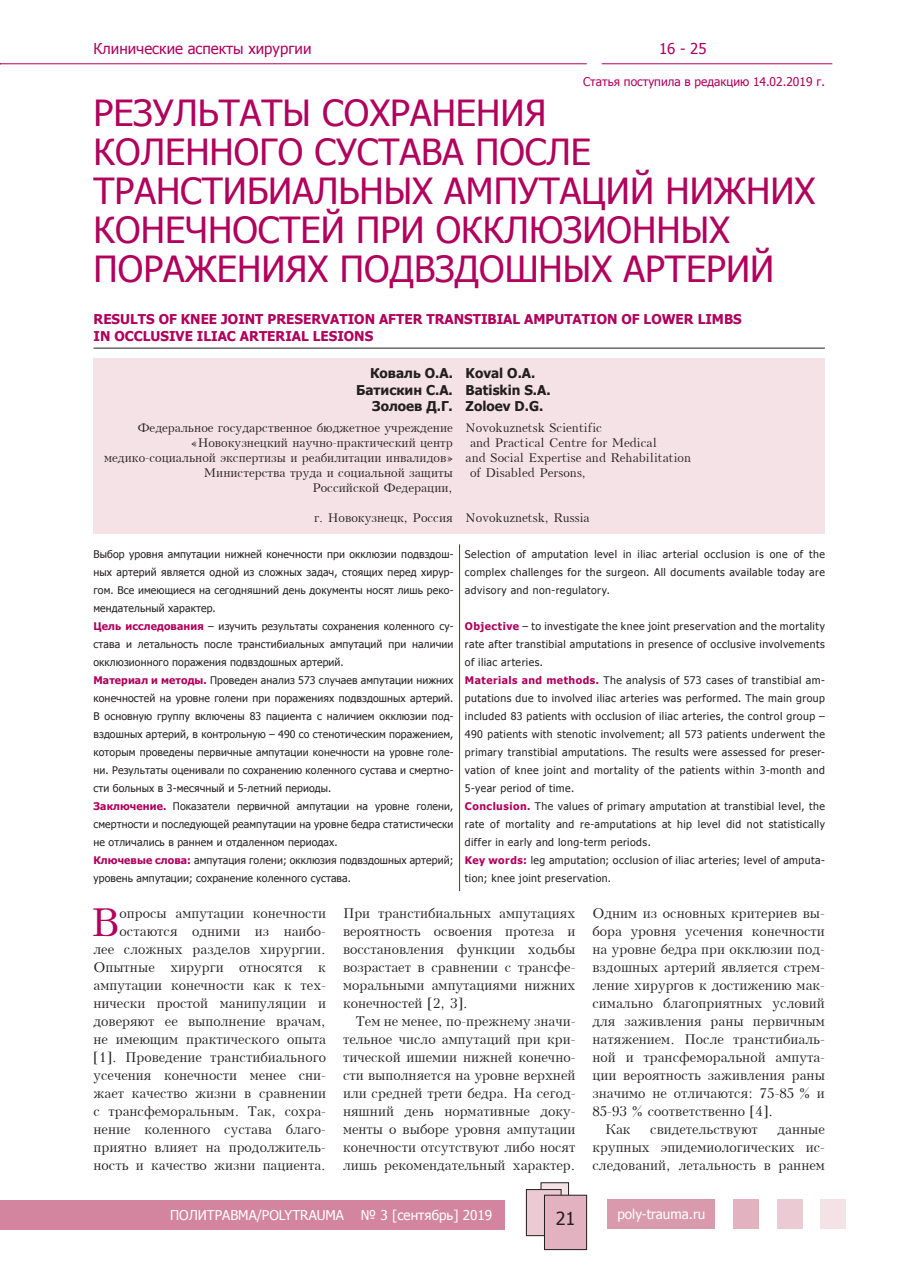
<style>
.page{position:relative;width:910px;height:1280px;background:#fff}
.page>*{position:absolute;margin:0;border:0;box-sizing:border-box;transform-origin:0 0}
.t1{font:38.4px "Kudrashov Plain";color:#b1015c}
.t2{font:36px/39px "Tahoma";color:#b1015c}
.t3{font:18px "Tahoma";color:#231f20}
.t4{font:15px "Tahoma";color:#b1015c}
.t5{font:13.5px/18px "Kudrashov Plain";color:#231f20;text-align:justify}
.t6{font:700 13.5px/16.5px "Tahoma";color:#b1015c}
.t7{font:700 13.5px/16.5px "Tahoma";color:#231f20;text-align:right}
.t8{font:13.5px "Tahoma";color:#fff}
.t9{font:12px/15px "Kudrashov Plain";color:#231f20;text-align:right}
.t10{font:12px "Tahoma";color:#b1015c}
.t11{font:10.5px/18px "Tahoma";letter-spacing:.01em;color:#231f20}
.t12{font:10.5px/18px "Tahoma";letter-spacing:.045em;color:#231f20}
.s1{font-weight:700;color:#b1015c}
</style>
<div class="page">
<div style="left:607px;top:1198px;width:107px;height:30px;background:#da9aae"></div>
<div style="left:733px;top:1198px;width:26px;height:30px;background:#e3b2c1"></div>
<div style="left:777px;top:1198px;width:26px;height:30px;background:#eccad4"></div>
<div style="left:821px;top:1198px;width:25px;height:30px;background:#f5e2e7"></div>
<div style="left:0;top:1200px;width:505px;height:29px;background:#d3859f"></div>
<div style="left:541px;top:1183px;width:28px;height:36px;background:#f5e2e7"></div>
<div style="left:541px;top:1182px;width:28px;height:37px;border:1px solid #231f20"></div>
<div style="left:526px;top:1189px;width:35px;height:47px;background:#eccad4"></div>
<div style="left:526px;top:1189px;width:35px;height:47px;border:1px solid #231f20"></div>
<div style="left:544px;top:1195px;width:43px;height:54px;background:#e3b2c1"></div>
<div style="left:544px;top:1195px;width:43px;height:55px;border:1px solid #231f20"></div>
<hr style="left:0;top:63px;width:587px;height:1px;background:#b1015c">
<hr style="left:602px;top:63px;width:230px;height:1px;background:#b1015c">
<div style="left:94px;top:358px;width:731px;height:176px;background:#f5e2e7"></div>
<hr style="left:94px;top:348px;width:731px;height:1px;background:#231f20">
<hr style="left:459px;top:544px;width:1px;height:347px;background:#b1015c">
<p class="t4" style="left:94px;top:38px;width:219px">Клинические аспекты хирургии</p>
<p class="t4" style="left:659px;top:38px;width:49px">16 - 25</p>
<p class="t10" style="left:583px;top:74px;width:243px">Статья поступила в редакцию 14.02.2019 г.</p>
<h2 class="t2" style="left:94px;top:92px;width:723px">РЕЗУЛЬТАТЫ СОХРАНЕНИЯ<br>КОЛЕННОГО СУСТАВА ПОСЛЕ<br>ТРАНСТИБИАЛЬНЫХ АМПУТАЦИЙ НИЖНИХ<br>КОНЕЧНОСТЕЙ ПРИ ОККЛЮЗИОННЫХ<br>ПОРАЖЕНИЯХ ПОДВЗДОШНЫХ АРТЕРИЙ</h2>
<p class="t6" style="left:94px;top:310px;width:650px">RESULTS OF KNEE JOINT PRESERVATION AFTER TRANSTIBIAL AMPUTATION OF LOWER LIMBS<br>IN OCCLUSIVE ILIAC ARTERIAL LESIONS</p>
<p class="t7" style="left:356px;top:364px;width:98px">Коваль О.А.<br>Батискин С.А.<br>Золоев Д.Г.</p>
<p class="t9" style="left:104px;top:420px;width:350px">Федеральное государственное бюджетное учреждение «Новокузнецкий научно-практический центр медико-социальной экспертизы и реабилитации инвалидов» Министерства труда и социальной защиты<br>Российской Федерации,</p>
<p class="t9" style="left:314px;top:510px;width:140px">г. Новокузнецк, Россия</p>
<p class="t7" style="left:466px;top:364px;width:87px;text-align:left">Koval O.A.<br>Batiskin S.A.<br>Zoloev D.G.</p>
<p class="t9" style="left:466px;top:420px;width:138px">Novokuznetsk Scientific</p>
<p class="t9" style="left:470px;top:435px;width:188px">and Practical Centre for Medical</p>
<p class="t9" style="left:466px;top:450px;width:227px">and Social Expertise and Rehabilitation</p>
<p class="t9" style="left:470px;top:465px;width:118px">of Disabled Persons,</p>
<p class="t9" style="left:466px;top:510px;width:126px">Novokuznetsk, Russia</p>
<p class="t11" style="left:94px;top:545px;width:361px">Выбор уровня ампутации нижней конечности при окклюзии подвздош&shy;ных артерий является одной из сложных задач, стоящих перед хирур&shy;гом. Все имеющиеся на сегодняшний день документы носят лишь реко&shy;мендательный характер.<br><span class="s1">Цель исследования</span> – изучить результаты сохранения коленного су&shy;става и летальность после транстибиальных ампутаций при наличии окклюзионного поражения подвздошных артерий.<br><span class="s1">Материал и методы.</span> Проведен анализ 573 случаев ампутации нижних конечностей на уровне голени при поражениях подвздошных артерий.<br>В основную группу включены 83 пациента с наличием окклюзии под&shy;вздошных артерий, в контрольную – 490 со стенотическим поражением, которым проведены первичные ампутации конечности на уровне голе&shy;ни. Результаты оценивали по сохранению коленного сустава и смертно&shy;сти больных в 3-месячный и 5-летний периоды.<br><span class="s1">Заключение.</span> Показатели первичной ампутации на уровне голени, смертности и последующей реампутации на уровне бедра статистически не отличались в раннем и отдаленном периодах.<br><span class="s1">Ключевые слова:</span> ампутация голени; окклюзия подвздошных артерий; уровень ампутации; сохранение коленного сустава.</p>
<p class="t11" style="left:465px;top:545px;width:361px;text-align:justify">Selection of amputation level in iliac arterial occlusion is one of the complex challenges for the surgeon. All documents available today are advisory and non-regulatory.</p>
<p class="t12" style="left:465px;top:617px;width:362px"><span class="s1">Objective</span> – to investigate the knee joint preservation and the mortality rate after transtibial amputations in presence of occlusive involvements of iliac arteries.<br><span class="s1">Materials and methods.</span> The analysis of 573 cases of transtibial am&shy;putations due to involved iliac arteries was performed. The main group included 83 patients with occlusion of iliac arteries, the control group – 490 patients with stenotic involvement; all 573 patients underwent the primary transtibial amputations. The results were assessed for preser&shy;vation of knee joint and mortality of the patients within 3-month and 5-year period of time.<br><span class="s1">Conclusion.</span> The values of primary amputation at transtibial level, the rate of mortality and re-amputations at hip level did not statistically differ in early and long-term periods.<br><span class="s1">Key words:</span> leg amputation; occlusion of iliac arteries; level of amputa&shy;tion; knee joint preservation.</p>
<p class="t5" style="left:94px;top:904px;width:234px;text-align:right">опросы ампутации конечности остаются одними из наибо-<br>лее сложных разделов хирургии.<br>Опытные хирурги относятся к ампутации конечности как к тех&shy;нически простой манипуляции и доверяют ее выполнение врачам, не имеющим практического опыта [1]. Проведение транстибиального усечения конечности менее сни&shy;жает качество жизни в сравнении с трансфеморальным. Так, сохра&shy;нение коленного сустава благо&shy;приятно влияет на продолжитель&shy;ность и качество жизни пациента.</p>
<p class="t5" style="left:343px;top:904px;width:234px">При транстибиальных ампутациях вероятность освоения протеза и восстановления функции ходьбы возрастает в сравнении с трансфе&shy;моральными ампутациями нижних конечностей [2, 3].</p>
<h1 class="t1" style="left:91px;top:900px;width:30px">В</h1>
<p class="t5" style="left:343px;top:1012px;width:234px;text-indent:13px">Тем не менее, по-прежнему значи&shy;тельное число ампутаций при кри&shy;тической ишемии нижней конечно&shy;сти выполняется на уровне верхней или средней трети бедра. На сегод&shy;няшний день нормативные доку&shy;менты о выборе уровня ампутации конечности отсутствуют либо носят лишь рекомендательный характер.</p>
<p class="t5" style="left:592px;top:904px;width:234px">Одним из основных критериев вы-</p>
<p class="t5" style="left:592px;top:922px;width:234px">бора уровня усечения конечности</p>
<p class="t5" style="left:592px;top:940px;width:234px">на уровне бедра при окклюзии под-</p>
<p class="t5" style="left:592px;top:958px;width:234px">вздошных артерий является стрем-</p>
<p class="t5" style="left:592px;top:976px;width:234px">ление хирургов к достижению мак-</p>
<p class="t5" style="left:592px;top:994px;width:234px">симально благоприятных условий</p>
<p class="t5" style="left:592px;top:1012px;width:234px">для заживления раны первичным</p>
<p class="t5" style="left:592px;top:1030px;width:234px">натяжением. После транстибиаль-</p>
<p class="t5" style="left:592px;top:1048px;width:234px">ной и трансфеморальной ампута-</p>
<p class="t5" style="left:592px;top:1066px;width:234px">ции вероятность заживления раны</p>
<p class="t5" style="left:592px;top:1084px;width:234px">значимо не отличаются: 75-85 % и</p>
<p class="t5" style="left:592px;top:1102px;width:182px">85-93 % соответственно [4].</p>
<p class="t5" style="left:605px;top:1120px;width:27px">Как</p>
<p class="t5" style="left:650px;top:1120px;width:109px">свидетельствуют</p>
<p class="t5" style="left:592px;top:1120px;width:234px;text-indent:185px">данные крупных эпидемиологических ис&shy;следований, летальность в раннем</p>
<p class="t8" style="left:170px;top:1206px;width:176px">ПОЛИТРАВМА/POLYTRAUMA</p>
<p class="t8" style="left:361px;top:1206px;width:133px">№ 3 [сентябрь] 2019</p>
<h3 class="t3" style="left:556px;top:1206px;width:21px">21</h3>
<p class="t8" style="left:617px;top:1205px;width:89px">poly-trauma.ru</p>
</div>
